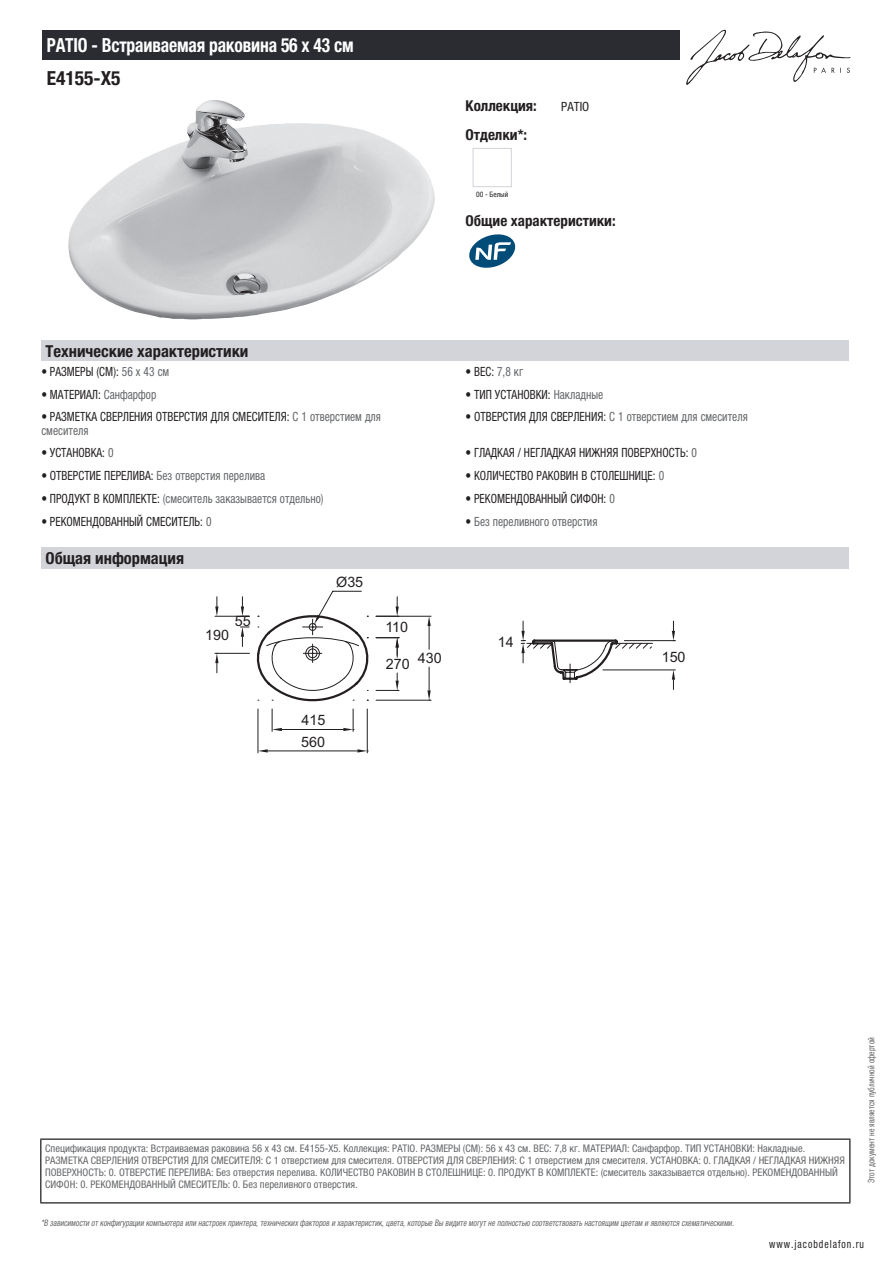
<style>
.page{position:relative;width:893px;height:1263px;background:#fff}
.page>*{position:absolute;margin:0;border:0;box-sizing:border-box;transform-origin:0 0}
.t1{font:700 condensed 19.5px "Helvetica Neue LTCYR";letter-spacing:-.01em;color:#fff;scale:.9 1}
.t2{font:700 condensed 19.5px "Helvetica Neue LTCYR";color:#231f20}
.t3{font:700 condensed 16.5px "Helvetica Neue LTCYR";color:#231f20}
.t4{font:700 condensed 15px "Helvetica Neue LTCYR";color:#231f20}
.t5{font:14.4px "Arial";color:#231f20}
.t6{font:condensed 12.75px/13.5px "Helvetica Neue LTCYR";color:#231f20;scale:.9 1}
.t7{font:condensed 12.75px "Helvetica Neue LTCYR";color:#626568;scale:.9 1}
.t8{font:condensed 12.75px "Helvetica Neue LTCYR";color:#231f20}
.t9{font:condensed 11.25px "Helvetica Neue LTCYR";letter-spacing:.1em;color:#231f20;scale:.87 1}
.t10{font:condensed 10.5px/12px "Helvetica Neue LTCYR";color:#626568}
.t11{font:italic condensed 9px "Helvetica Neue LTCYR";color:#626568;scale:.87 1}
.t12{font:condensed 9px "Helvetica Neue LTCYR";color:#626568;scale:.87 1}
.t13{font:condensed 7.5px "Helvetica Neue LTCYR";color:#231f20}
.s1{color:#626568}
.s2{color:#231f20}
</style>
<div class="page">
<svg style="left:686px;top:30px;width:164px;height:55px"></svg>
<img style="left:68px;top:100px;width:367px;height:220px">
<div style="left:473px;top:148px;width:39px;height:39px;border:1px solid #d3d4da"></div>
<svg style="left:469px;top:234px;width:46px;height:34px"></svg>
<div style="left:41px;top:340px;width:808px;height:22px;background:#d3d4da"></div>
<div style="left:41px;top:547px;width:808px;height:21px;background:#d3d4da"></div>
<hr style="left:258px;top:709px;width:1px;height:44px;background:#231f20">
<hr style="left:367px;top:709px;width:1px;height:44px;background:#231f20">
<hr style="left:268px;top:750px;width:89px;height:1px;background:#231f20">
<svg style="left:258px;top:749px;width:10px;height:3px"></svg>
<svg style="left:357px;top:749px;width:11px;height:3px"></svg>
<hr style="left:215px;top:616px;width:34px;height:1px;background:#231f20">
<hr style="left:215px;top:653px;width:35px;height:1px;background:#231f20">
<svg style="left:215px;top:597px;width:3px;height:19px"></svg>
<svg style="left:215px;top:653px;width:3px;height:20px"></svg>
<svg style="left:240px;top:590px;width:436px;height:141px"></svg>
<div style="left:43px;top:30px;width:637px;height:30px;background:#2a2c32"></div>
<hr style="left:40px;top:1138px;width:810px;height:2px;background:#040503">
<hr style="left:40px;top:1140px;width:1px;height:62px;background:#040503">
<hr style="left:849px;top:1140px;width:1px;height:62px;background:#040503">
<hr style="left:40px;top:1202px;width:810px;height:1px;background:#040503">
<h1 class="t1" style="left:47px;top:34px;width:342px">PATIO - Встраиваемая раковина 56 х 43 см</h1>
<h1 class="t2" style="left:47px;top:67px;width:75px">E4155-X5</h1>
<h3 class="t4" style="left:466px;top:97px;width:73px">Коллекция:</h3>
<p class="t8" style="left:561px;top:99px;width:30px">PATIO</p>
<h3 class="t4" style="left:466px;top:126px;width:63px">Отделки*:</h3>
<p class="t13" style="left:476px;top:190px;width:34px">00 - Белый</p>
<h3 class="t4" style="left:466px;top:212px;width:152px">Общие характеристики:</h3>
<h2 class="t3" style="left:46px;top:342px;width:204px">Технические характеристики</h2>
<p class="t6" style="left:41px;top:365px;width:144px">• РАЗМЕРЫ (СМ): <span class="s1">56 x 43 см</span></p>
<p class="t6" style="left:466px;top:365px;width:65px">• ВЕС: <span class="s1">7,8 кг</span></p>
<p class="t6" style="left:41px;top:387px;width:129px">• МАТЕРИАЛ: <span class="s1">Санфарфор</span></p>
<p class="t6" style="left:466px;top:387px;width:154px">• ТИП УСТАНОВКИ: <span class="s1">Накладные</span></p>
<p class="t6" style="left:41px;top:410px;width:379px">• РАЗМЕТКА СВЕРЛЕНИЯ ОТВЕРСТИЯ ДЛЯ СМЕСИТЕЛЯ: <span class="s1">С 1 отверстием для смесителя</span></p>
<p class="t7" style="left:466px;top:410px;width:315px"><span class="s2">• ОТВЕРСТИЯ ДЛЯ СВЕРЛЕНИЯ:</span> С 1 отверстием для смесителя</p>
<p class="t6" style="left:41px;top:446px;width:82px">• УСТАНОВКА: <span class="s1">0</span></p>
<p class="t6" style="left:466px;top:446px;width:259px">• ГЛАДКАЯ / НЕГЛАДКАЯ НИЖНЯЯ ПОВЕРХНОСТЬ: <span class="s1">0</span></p>
<p class="t7" style="left:41px;top:468px;width:250px"><span class="s2">• ОТВЕРСТИЕ ПЕРЕЛИВА:</span> Без отверстия перелива</p>
<p class="t6" style="left:466px;top:469px;width:222px">• КОЛИЧЕСТВО РАКОВИН В СТОЛЕШНИЦЕ: <span class="s1">0</span></p>
<p class="t7" style="left:41px;top:491px;width:315px"><span class="s2">• ПРОДУКТ В КОМПЛЕКТЕ:</span> (смеситель заказывается отдельно)</p>
<p class="t6" style="left:466px;top:492px;width:167px">• РЕКОМЕНДОВАННЫЙ СИФОН: <span class="s1">0</span></p>
<p class="t6" style="left:41px;top:514px;width:191px">• РЕКОМЕНДОВАННЫЙ СМЕСИТЕЛЬ: <span class="s1">0</span></p>
<p class="t7" style="left:466px;top:514px;width:148px"><span class="s2">•</span> Без переливного отверстия</p>
<h2 class="t3" style="left:46px;top:549px;width:140px">Общая информация</h2>
<h3 class="t5" style="left:235px;top:612px;width:17px">55</h3>
<h3 class="t5" style="left:205px;top:625px;width:25px">190</h3>
<h3 class="t5" style="left:336px;top:572px;width:29px">Ø35</h3>
<h3 class="t5" style="left:301px;top:711px;width:25px">415</h3>
<h3 class="t5" style="left:301px;top:732px;width:25px">560</h3>
<h3 class="t5" style="left:385px;top:617px;width:24px">110</h3>
<h3 class="t5" style="left:386px;top:654px;width:25px">270</h3>
<h3 class="t5" style="left:418px;top:648px;width:25px">430</h3>
<h3 class="t5" style="left:498px;top:632px;width:17px">14</h3>
<h3 class="t5" style="left:662px;top:648px;width:25px">150</h3>
<p class="t10" style="left:45px;top:1142px;width:801px">Спецификация продукта: Встраиваемая раковина 56 х 43 см. E4155-X5. Коллекция: PATIO. РАЗМЕРЫ (СМ): 56 x 43 см. ВЕС: 7,8 кг. МАТЕРИАЛ: Санфарфор. ТИП УСТАНОВКИ: Накладные.<br>РАЗМЕТКА СВЕРЛЕНИЯ ОТВЕРСТИЯ ДЛЯ СМЕСИТЕЛЯ: С 1 отверстием для смесителя. ОТВЕРСТИЯ ДЛЯ СВЕРЛЕНИЯ: С 1 отверстием для смесителя. УСТАНОВКА: 0. ГЛАДКАЯ / НЕГЛАДКАЯ НИЖНЯЯ ПОВЕРХНОСТЬ: 0. ОТВЕРСТИЕ ПЕРЕЛИВА: Без отверстия перелива. КОЛИЧЕСТВО РАКОВИН В СТОЛЕШНИЦЕ: 0. ПРОДУКТ В КОМПЛЕКТЕ: (смеситель заказывается отдельно). РЕКОМЕНДОВАННЫЙ СИФОН: 0. РЕКОМЕНДОВАННЫЙ СМЕСИТЕЛЬ: 0. Без переливного отверстия.</p>
<p class="t11" style="left:41px;top:1218px;width:800px">*В зависимости отконфигурации компьютера или настроек принтера,техническихфакторов и характеристик,цвета,которые Вы видите могутне полностью соответствоватьнастоящим цветам и являются схематическими.</p>
<p class="t12" style="left:866px;top:1183px;width:169px;rotate:-90deg">Этот документ не является публичной офертой</p>
<p class="t9" style="left:769px;top:1237px;width:110px">www.jacobdelafon.ru</p>
</div>
